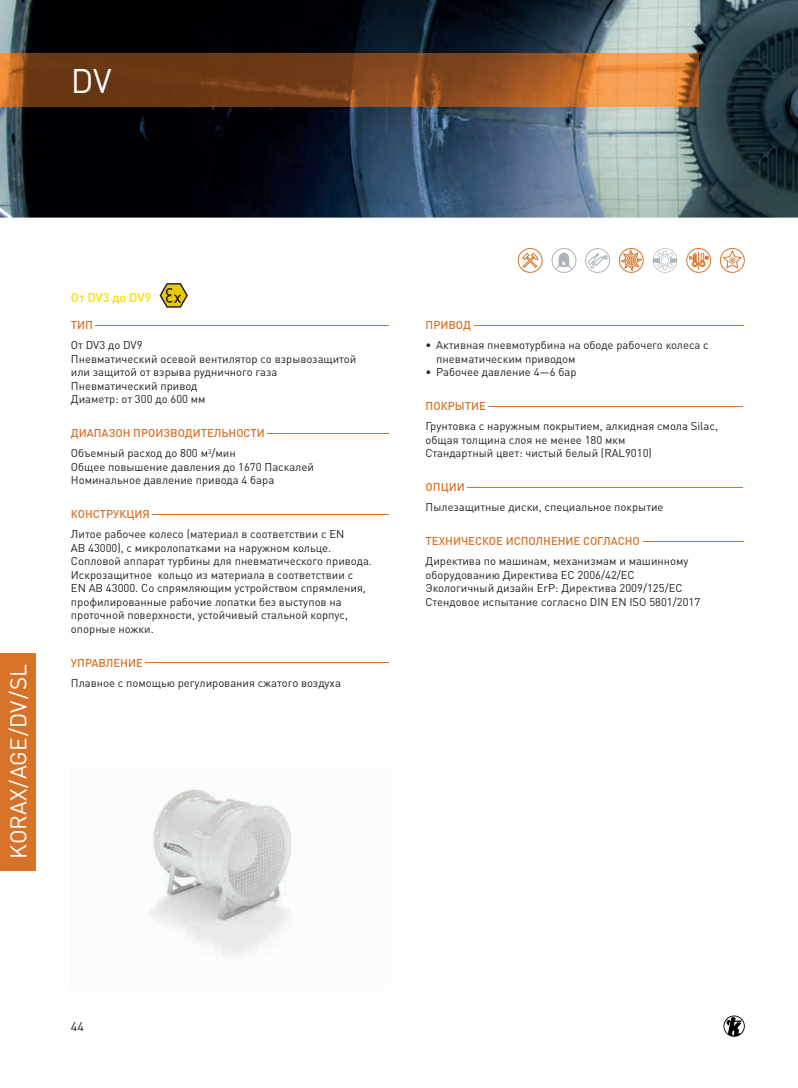
<style>
.page{position:relative;width:798px;height:1088px;background:#fff}
.page>*{position:absolute;margin:0;border:0;box-sizing:border-box;transform-origin:0 0}
.t1{font:33.75px "DIN Pro";color:#fff}
.t2{font:22.5px "DIN Pro";color:#fff}
.t3{font:500 12.5px "DIN Pro";color:#ffdc01}
.t4{font:12.5px "DIN Pro";color:#231f20}
.t5{font:11.25px/13.5px "DIN Pro";color:#231f20}
.t6{font:500 11.25px "DIN Pro";color:#d67329}
</style>
<div class="page">
<svg style="left:723px;top:1015px;width:21px;height:22px"></svg>
<img style="left:149px;top:789px;width:143px;height:166px">
<img style="left:0;top:0;width:797px;height:218px">
<img style="left:0;top:53px;width:698px;height:53px">
<div style="left:517px;top:248px;width:25px;height:25px;border:1px solid #d67329;border-radius:50%"></div>
<svg style="left:521px;top:252px;width:17px;height:16px"></svg>
<div style="left:585px;top:248px;width:24px;height:25px;border:1px solid #aeb3ba;border-radius:50%"></div>
<svg style="left:587px;top:253px;width:21px;height:16px"></svg>
<div style="left:686px;top:248px;width:24px;height:25px;border:1px solid #d67329;border-radius:50%"></div>
<svg style="left:688px;top:252px;width:21px;height:17px"></svg>
<svg style="left:652px;top:248px;width:25px;height:25px"></svg>
<div style="left:618px;top:248px;width:25px;height:25px;border:1px solid #d67329;border-radius:50%"></div>
<svg style="left:620px;top:249px;width:22px;height:23px"></svg>
<svg style="left:159px;top:283px;width:29px;height:25px"></svg>
<div style="left:719px;top:248px;width:25px;height:25px;border:1px solid #d67329;border-radius:50%"></div>
<svg style="left:722px;top:250px;width:20px;height:19px"></svg>
<div style="left:551px;top:248px;width:25px;height:25px;border:1px solid #aeb3ba;border-radius:50%"></div>
<svg style="left:554px;top:252px;width:18px;height:18px"></svg>
<div style="left:0;top:653px;width:35px;height:217px;background:#d67329"></div>
<hr style="left:473px;top:325px;width:270px;height:1px;background:#d67329">
<hr style="left:145px;top:662px;width:243px;height:1px;background:#d67329">
<hr style="left:642px;top:541px;width:101px;height:1px;background:#d67329">
<hr style="left:152px;top:514px;width:236px;height:1px;background:#d67329">
<hr style="left:467px;top:487px;width:276px;height:1px;background:#d67329">
<hr style="left:267px;top:433px;width:121px;height:1px;background:#d67329">
<hr style="left:488px;top:406px;width:255px;height:1px;background:#d67329">
<hr style="left:96px;top:325px;width:292px;height:1px;background:#d67329">
<h1 class="t1" style="left:71px;top:57px;width:42px">DV</h1>
<h2 class="t2" style="left:3px;top:859px;width:196px;rotate:-90deg">KORAX / AGE / DV / SL</h2>
<p class="t3" style="left:71px;top:289px;width:82px">От DV3 до DV9</p>
<p class="t6" style="left:71px;top:317px;width:24px">ТИП</p>
<p class="t5" style="left:71px;top:338px;width:287px">От DV3 до DV9<br>Пневматический осевой вентилятор со взрывозащитой или защитой от взрыва рудничного газа<br>Пневматический привод<br>Диаметр: от 300 до 600 мм</p>
<p class="t6" style="left:71px;top:425px;width:195px">ДИАПАЗОН ПРОИЗВОДИТЕЛЬНОСТИ</p>
<p class="t5" style="left:71px;top:446px;width:244px">Объемный расход до 800 м<sup>3</sup>/мин<br>Общее повышение давления до 1670 Паскалей<br>Номинальное давление привода 4 бара</p>
<p class="t6" style="left:71px;top:506px;width:80px">КОНСТРУКЦИЯ</p>
<p class="t5" style="left:71px;top:527px;width:302px">Литое рабочее колесо (материал в соответствии с EN<br>AB 43000), с микролопатками на наружном кольце.<br>Сопловой аппарат турбины для пневматического привода.<br>Искрозащитное кольцо из материала в соответствии с<br>EN AB 43000. Со спрямляющим устройством спрямления, профилированные рабочие лопатки без выступов на проточной поверхности, устойчивый стальной корпус, опорные ножки.</p>
<p class="t6" style="left:71px;top:655px;width:73px">УПРАВЛЕНИЕ</p>
<p class="t5" style="left:71px;top:676px;width:271px">Плавное с помощью регулирования сжатого воздуха</p>
<p class="t6" style="left:425px;top:317px;width:47px">ПРИВОД</p>
<p class="t5" style="left:436px;top:338px;width:274px;text-indent:-11px">• Активная пневмотурбина на ободе рабочего колеса с пневматическим приводом</p>
<p class="t5" style="left:425px;top:365px;width:152px">• Рабочее давление 4—6 бар</p>
<p class="t6" style="left:425px;top:398px;width:62px">ПОКРЫТИЕ</p>
<p class="t5" style="left:425px;top:419px;width:294px">Грунтовка с наружным покрытием, алкидная смола Silac, общая толщина слоя не менее 180 мкм<br>Стандартный цвет: чистый белый (RAL9010)</p>
<p class="t6" style="left:425px;top:479px;width:41px">ОПЦИИ</p>
<p class="t5" style="left:425px;top:500px;width:239px">Пылезащитные диски, специальное покрытие</p>
<p class="t6" style="left:425px;top:533px;width:216px">ТЕХНИЧЕСКОЕ ИСПОЛНЕНИЕ СОГЛАСНО</p>
<p class="t5" style="left:425px;top:554px;width:276px">Директива по машинам, механизмам и машинному оборудованию Директива ЕС 2006/42/ЕС Экологичный дизайн ErP: Директива 2009/125/ЕС Стендовое испытание согласно DIN EN ISO 5801/2017</p>
<p class="t4" style="left:71px;top:1018px;width:15px">44</p>
</div>
